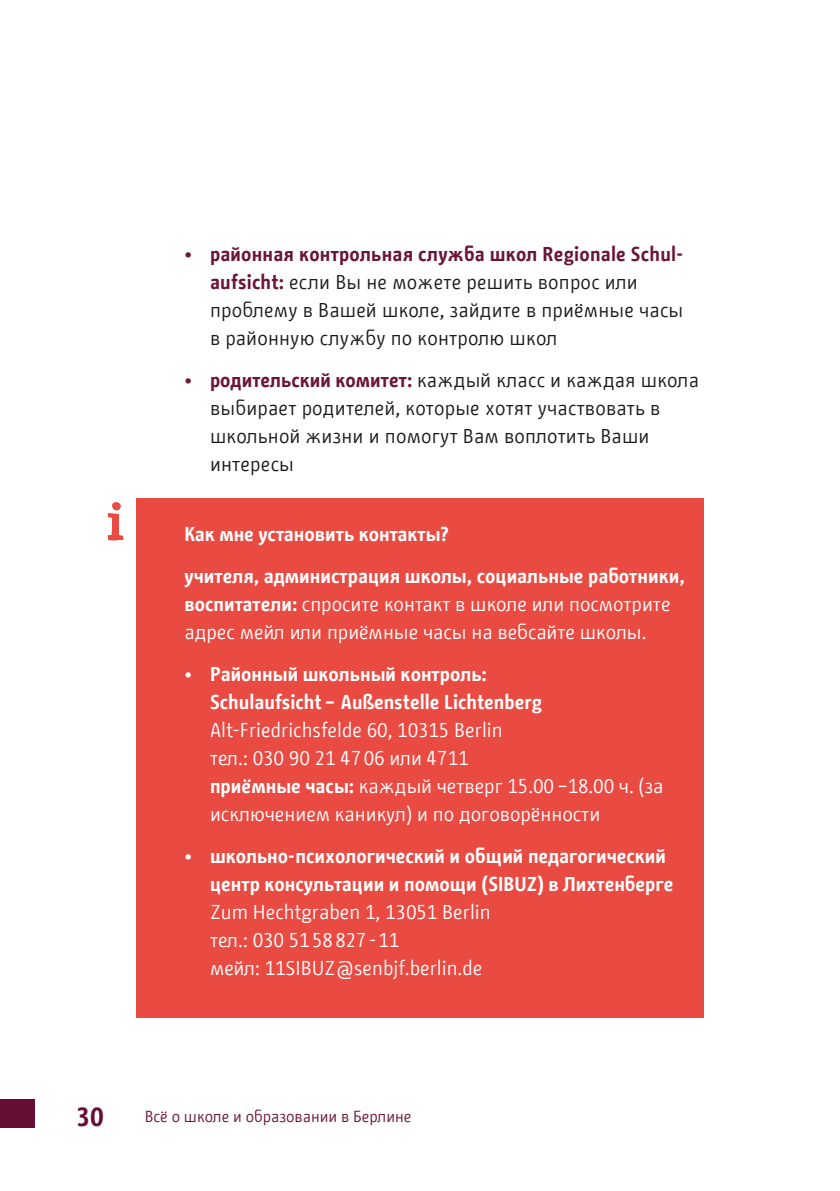
<style>
.page{position:relative;width:840px;height:1191px;background:#fff}
.page>*{position:absolute;margin:0;border:0;box-sizing:border-box;transform-origin:0 0}
.t1{font:700 26px "BMF Change";color:#670e36}
.t2{font:20px/28px "BMF Change";color:#fff}
.t3{font:20px/28px "BMF Change";letter-spacing:.01em;color:#1b1b1a}
.t4{font:700 20px/28px "BMF Change";color:#fff}
.t5{font:16px "BMF Change";color:#6a1539}
.s1{color:#6a1539}
.s2{font-weight:700;color:#6a1539}
.s3{font-weight:700}
.s4{font-weight:400}
</style>
<div class="page">
<div style="left:136px;top:498px;width:567px;height:520px;background:#e94a41"></div>
<svg style="left:108px;top:502px;width:15px;height:38px"></svg>
<div style="left:0;top:1099px;width:34px;height:28px;background:#670e36"></div>
<p class="t3" style="left:210px;top:240px;width:475px;text-indent:-26px"><span class="s1">•</span> <span class="s2">районная контрольная служба школ Regionale Schul&shy;aufsicht:</span> если Вы не можете решить вопрос или проблему в Вашей школе, зайдите в приёмные часы в районную службу по контролю школ</p>
<p class="t3" style="left:210px;top:366px;width:490px;text-indent:-26px"><span class="s1">•</span> <span class="s2">родительский комитет:</span> каждый класс и каждая школа выбирает родителей, которые хотят участвовать в школьной жизни и помогут Вам воплотить Ваши интересы</p>
<p class="t4" style="left:184px;top:513px;width:501px;line-height:42px">Как мне установить контакты?<br>учителя, администрация школы, социальные работники,</p>
<p class="t2" style="left:184px;top:590px;width:487px"><span class="s3">воспитатели:</span> спросите контакт в школе или посмотрите адрес мейл или приёмные часы на вебсайте школы.</p>
<p class="t4" style="left:210px;top:660px;width:333px;text-indent:-26px"><span class="s4">•</span> Районный школьный контроль:<br>Schulaufsicht – Außenstelle Lichtenberg</p>
<p class="t2" style="left:210px;top:716px;width:455px">Alt-Friedrichsfelde 60, 10315 Berlin<br>тел.: 030 90 21 4706 или 4711<br><span class="s3">приёмные часы:</span> каждый четверг 15.00 –18.00 ч. (за исключением каникул) и по договорённости</p>
<p class="t4" style="left:210px;top:842px;width:464px;text-indent:-26px"><span class="s4">•</span> школьно-психологический и общий педагогический центр консультации и помощи (SIBUZ) в Лихтенберге</p>
<p class="t2" style="left:210px;top:898px;width:282px">Zum Hechtgraben 1, 13051 Berlin тел.: 030 5158827-11<br>мейл: 11SIBUZ@senbjf.berlin.de</p>
<h1 class="t1" style="left:77px;top:1098px;width:29px">30</h1>
<p class="t5" style="left:145px;top:1104px;width:268px">Всё о школе и образовании в Берлине</p>
</div>
